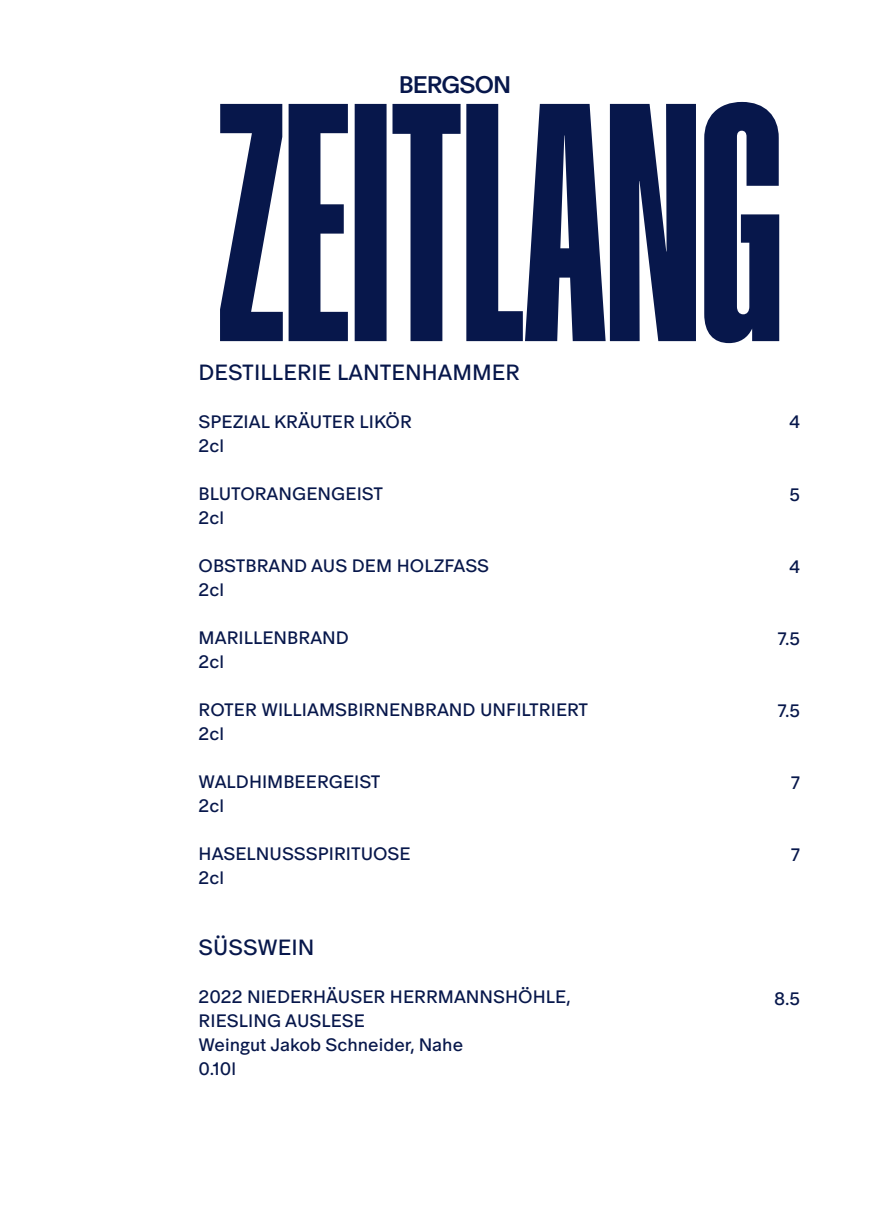
<style>
.page{position:relative;width:874px;height:1225px;background:#fff}
.page>*{position:absolute;margin:0;border:0;box-sizing:border-box;transform-origin:0 0}
.t1{font:500 24px "Bergson Oracle";letter-spacing:-.04em;color:#07174b}
.t2{font:22px "Bergson Oracle";color:#07174b}
.t3{font:18px/24px "Bergson Oracle";color:#07174b}
</style>
<div class="page">
<svg style="left:220px;top:102px;width:558px;height:241px;fill:#07174b"></svg>
<p class="t1" style="left:398px;top:67px;width:114px">BERGSON</p>
<p class="t2" style="left:198px;top:357px;width:323px">DESTILLERIE LANTENHAMMER</p>
<p class="t3" style="left:198px;top:409px;width:215px">SPEZIAL KRÄUTER LIKÖR</p>
<p class="t3" style="left:198px;top:433px;width:27px">2cl</p>
<p class="t3" style="left:198px;top:481px;width:186px">BLUTORANGENGEIST</p>
<p class="t3" style="left:198px;top:505px;width:27px">2cl</p>
<p class="t3" style="left:198px;top:553px;width:292px">OBSTBRAND AUS DEM HOLZFASS</p>
<p class="t3" style="left:198px;top:577px;width:27px">2cl</p>
<p class="t3" style="left:198px;top:625px;width:152px">MARILLENBRAND</p>
<p class="t3" style="left:198px;top:649px;width:27px">2cl</p>
<p class="t3" style="left:198px;top:697px;width:391px">ROTER WILLIAMSBIRNENBRAND UNFILTRIERT</p>
<p class="t3" style="left:198px;top:721px;width:27px">2cl</p>
<p class="t3" style="left:198px;top:769px;width:183px">WALDHIMBEERGEIST</p>
<p class="t3" style="left:198px;top:793px;width:27px">2cl</p>
<p class="t3" style="left:198px;top:841px;width:213px">HASELNUSSSPIRITUOSE</p>
<p class="t3" style="left:198px;top:865px;width:27px">2cl</p>
<p class="t2" style="left:198px;top:932px;width:117px">SÜSSWEIN</p>
<p class="t3" style="left:198px;top:983px;width:373px">2022 NIEDERHÄUSER HERRMANNSHÖHLE,<br>RIESLING AUSLESE</p>
<p class="t3" style="left:198px;top:1031px;width:266px">Weingut Jakob Schneider, Nahe</p>
<p class="t3" style="left:198px;top:1055px;width:39px">0.10l</p>
<p class="t3" style="left:788px;top:409px;width:13px">4</p>
<p class="t3" style="left:789px;top:481px;width:12px">5</p>
<p class="t3" style="left:788px;top:553px;width:13px">4</p>
<p class="t3" style="left:777px;top:625px;width:24px">7.5</p>
<p class="t3" style="left:777px;top:697px;width:24px">7.5</p>
<p class="t3" style="left:790px;top:769px;width:10px">7</p>
<p class="t3" style="left:790px;top:841px;width:10px">7</p>
<p class="t3" style="left:773px;top:985px;width:28px">8.5</p>
</div>
